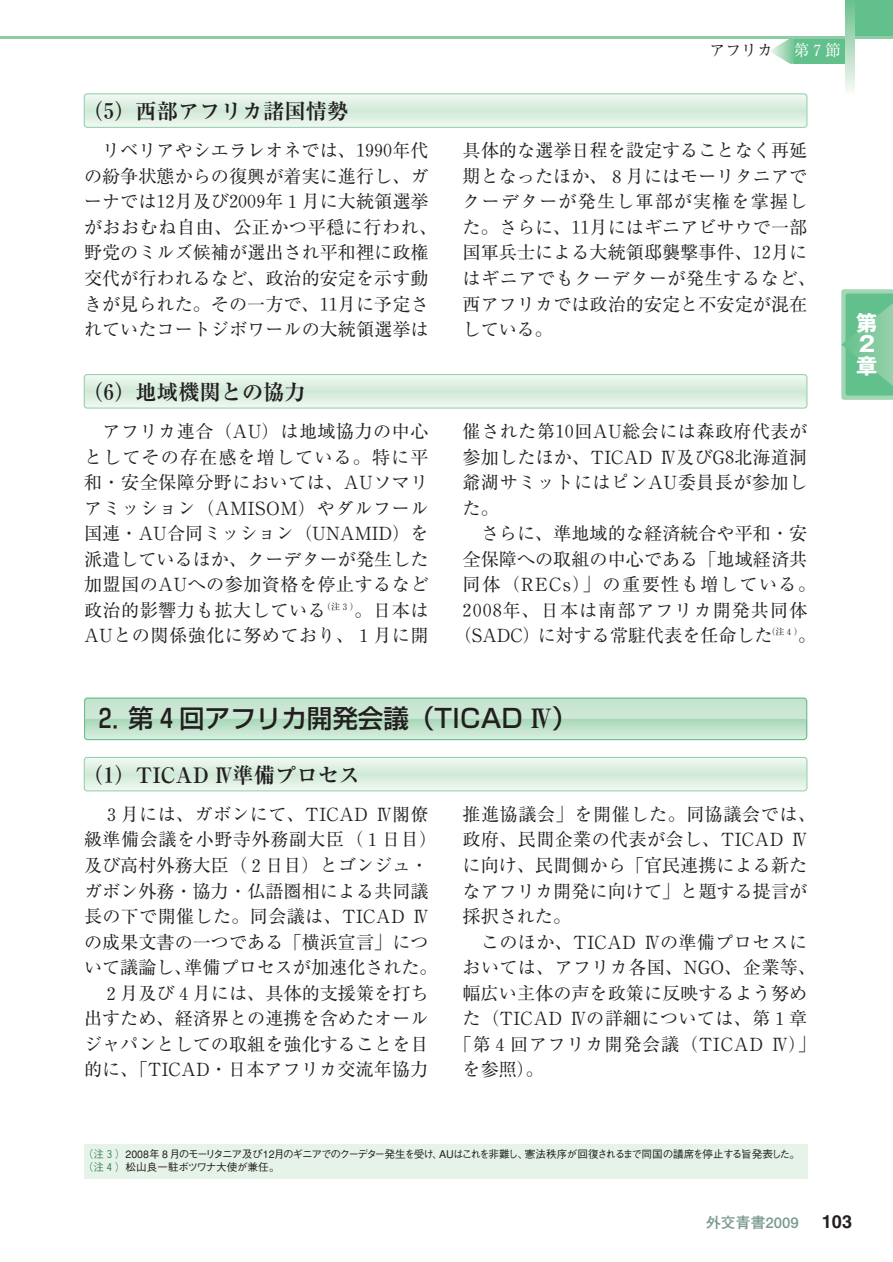
<style>
.page{position:relative;width:893px;height:1262px;background:#fff}
.page>*{position:absolute;margin:0;border:0;box-sizing:border-box;transform-origin:0 0}
.t1{font:500 25.5px "Shin Go";color:#231f20}
.t2{font:700 21.3px "Ryumin";color:#231f20}
.t3{font:700 21.3px/21.3px "Gothic MB101";color:#fff;text-align:justify}
.t4{font:18.15px/25.5px "Ryumin";letter-spacing:.005em;color:#231f20;text-align:center}
.t5{font:18.15px "Ryumin";letter-spacing:.045em;color:#231f20}
.t6{font:18.15px "Ryumin";letter-spacing:.08em;color:#231f20}
.t7{font:18.15px "Ryumin";letter-spacing:.055em;color:#231f20}
.t8{font:18.15px "Midashi Go MB31";color:#231f20}
.t9{font:15.9px "Ryumin";color:#231f20}
.t10{font:15.9px "Ryumin";color:#fff}
.t11{font:700 14.85px "Futo Go B101";color:#78998c}
.t12{font:500 10.65px/12.8px "Gothic BBB";letter-spacing:-.095em;color:#231f20}
.s1{font-family:"Ryumin Num"}
.s2{font-weight:500}
.s3{font-family:"Ryumin";font-weight:800;font-size:26.55px}
.s4{font-weight:800}
.s5{color:#3c825e}
</style>
<div class="page">
<svg style="left:769px;top:38px;width:25px;height:26px"></svg>
<div style="left:794px;top:38px;width:51px;height:26px;background:#62c08c"></div>
<div style="left:845px;top:0;width:47px;height:38px;background:#62c08c"></div>
<hr style="left:0;top:36px;width:892px;height:2px;background:#8ccda5">
<svg style="left:845px;top:4px;width:9px;height:87px"></svg>
<svg style="left:841px;top:289px;width:51px;height:111px;background:#79c79a"></svg>
<div style="left:84px;top:697px;width:723px;height:43px;background:#c9e6d2;border-radius:3px"></div>
<svg style="left:84px;top:719px;width:723px;height:19px"></svg>
<div style="left:84px;top:697px;width:723px;height:43px;border:1px solid #62c08c;border-radius:3px"></div>
<svg style="left:84px;top:757px;width:722px;height:33px;background:#dff0e3"></svg>
<div style="left:84px;top:757px;width:723px;height:34px;border:1px solid #8ccda5;border-radius:3px"></div>
<div style="left:84px;top:1144px;width:723px;height:34px;background:#e6f3e9"></div>
<svg style="left:84px;top:94px;width:722px;height:33px;background:#dff0e3"></svg>
<div style="left:84px;top:94px;width:723px;height:34px;border:1px solid #8ccda5;border-radius:3px"></div>
<svg style="left:84px;top:375px;width:722px;height:33px;background:#dff0e3"></svg>
<div style="left:84px;top:374px;width:723px;height:34px;border:1px solid #8ccda5;border-radius:3px"></div>
<p class="t9" style="left:709px;top:45px;width:65px">アフリカ</p>
<p class="t10" style="left:793px;top:45px;width:49px">第７節</p>
<p class="t2" style="left:82px;top:104px;width:268px">（５）西部アフリカ諸国情勢</p>
<p class="t4" style="left:84px;top:140px;width:355px">リベリアやシエラレオネでは、<span class="s1">1990</span>年代<br>の紛争状態からの復興が着実に進行し、ガーナでは<span class="s1">12</span>月及び<span class="s1">2009</span>年１月に大統領選挙がおおむね自由、公正かつ平穏に行われ、野党のミルズ候補が選出され平和裡に政権交代が行われるなど、政治的安定を示す動きが見られた。その一方で、<span class="s1">11</span>月に予定されていたコートジボワールの大統領選挙は</p>
<p class="t4" style="left:462px;top:140px;width:355px;text-align:left">具体的な選挙日程を設定することなく再延期となったほか、８月にはモーリタニアでクーデターが発生し軍部が実権を掌握した。さらに、<span class="s1">11</span>月にはギニアビサウで一部国軍兵士による大統領邸襲撃事件、<span class="s1">12</span>月にはギニアでもクーデターが発生するなど、西アフリカでは政治的安定と不安定が混在している。</p>
<p class="t2" style="left:82px;top:384px;width:225px">（６）地域機関との協力</p>
<p class="t4" style="left:84px;top:421px;width:346px;text-align:justify;text-indent:19px">アフリカ連合（AU）は地域協力の中心としてその存在感を増している。特に平和・安全保障分野においては、AUソマリアミッション（AMISOM）やダルフール国連・AU合同ミッション（UNAMID）を派遣しているほか、クーデターが発生した加盟国のAUへの参加資格を停止するなど政治的影響力も拡大している<sup>（注３）</sup>。日本はAUとの関係強化に努めており、１月に開</p>
<p class="t4" style="left:462px;top:421px;width:346px;text-align:justify">催された第<span class="s1">10</span>回AU総会には森政府代表が参加したほか、TICAD <span class="s2">IV</span>及びG<span class="s1">8</span>北海道洞爺湖サミットにはピンAU委員長が参加した。</p>
<p class="t4" style="left:481px;top:523px;width:328px">さらに、準地域的な経済統合や平和・安</p>
<p class="t4" style="left:462px;top:548px;width:346px">全保障への取組の中心である「地域経済共</p>
<p class="t6" style="left:462px;top:578px;width:355px">同体（RECs）」の重要性も増している。</p>
<p class="t7" style="left:462px;top:603px;width:346px"><span class="s1">2008</span>年、日本は南部アフリカ開発共同体</p>
<p class="t4" style="left:453px;top:625px;width:364px">（SADC）に対する常駐代表を任命した<sup>（注４）</sup>。</p>
<p class="t3" style="left:856px;top:315px;width:23px">第2章</p>
<h1 class="t1" style="left:92px;top:708px;width:486px">２．第４回アフリカ開発会議（TICAD <span class="s3">IV</span>）</h1>
<p class="t2" style="left:82px;top:767px;width:280px">（１）TICAD <span class="s4">IV</span>準備プロセス</p>
<p class="t4" style="left:84px;top:804px;width:355px">３月には、ガボンにて、TICAD <span class="s2">IV</span>閣僚<br>級準備会議を小野寺外務副大臣（１日目）及び高村外務大臣（２日目）とゴンジュ・ガボン外務・協力・仏語圏相による共同議長の下で開催した。同会議は、TICAD <span class="s2">IV</span>の成果文書の一つである「横浜宣言」について議論し、準備プロセスが加速化された。<br>２月及び４月には、具体的支援策を打ち<br>出すため、経済界との連携を含めたオールジャパンとしての取組を強化することを目的に、「TICAD・日本アフリカ交流年協力</p>
<p class="t4" style="left:462px;top:804px;width:355px;text-align:left">推進協議会」を開催した。同協議会では、政府、民間企業の代表が会し、TICAD <span class="s2">IV</span>に向け、民間側から「官民連携による新たなアフリカ開発に向けて」と題する提言が採択された。</p>
<p class="t4" style="left:481px;top:931px;width:327px">このほか、TICAD <span class="s2">IV</span>の準備プロセスに</p>
<p class="t4" style="left:462px;top:957px;width:355px">おいては、アフリカ各国、NGO、企業等、</p>
<p class="t4" style="left:462px;top:982px;width:346px">幅広い主体の声を政策に反映するよう努め</p>
<p class="t4" style="left:462px;top:1008px;width:346px">た（TICAD <span class="s2">IV</span>の詳細については、第１章</p>
<p class="t5" style="left:453px;top:1037px;width:364px">「第４回アフリカ開発会議（TICAD <span class="s2">IV</span>）」</p>
<p class="t4" style="left:462px;top:1059px;width:83px">を参照）。</p>
<p class="t12" style="left:83px;top:1149px;width:718px"><span class="s5">（注３）</span>2008年 8 月のモーリタニア及び12月のギニアでのクーデター発生を受け、AUはこれを非難し、憲法秩序が回復されるまで同国の議席を停止する旨発表した。<span class="s5">（注４）</span>松山良一駐ボツワナ大使が兼任。</p>
<p class="t11" style="left:706px;top:1217px;width:94px">外交青書2009</p>
<p class="t8" style="left:821px;top:1214px;width:32px">103</p>
</div>
